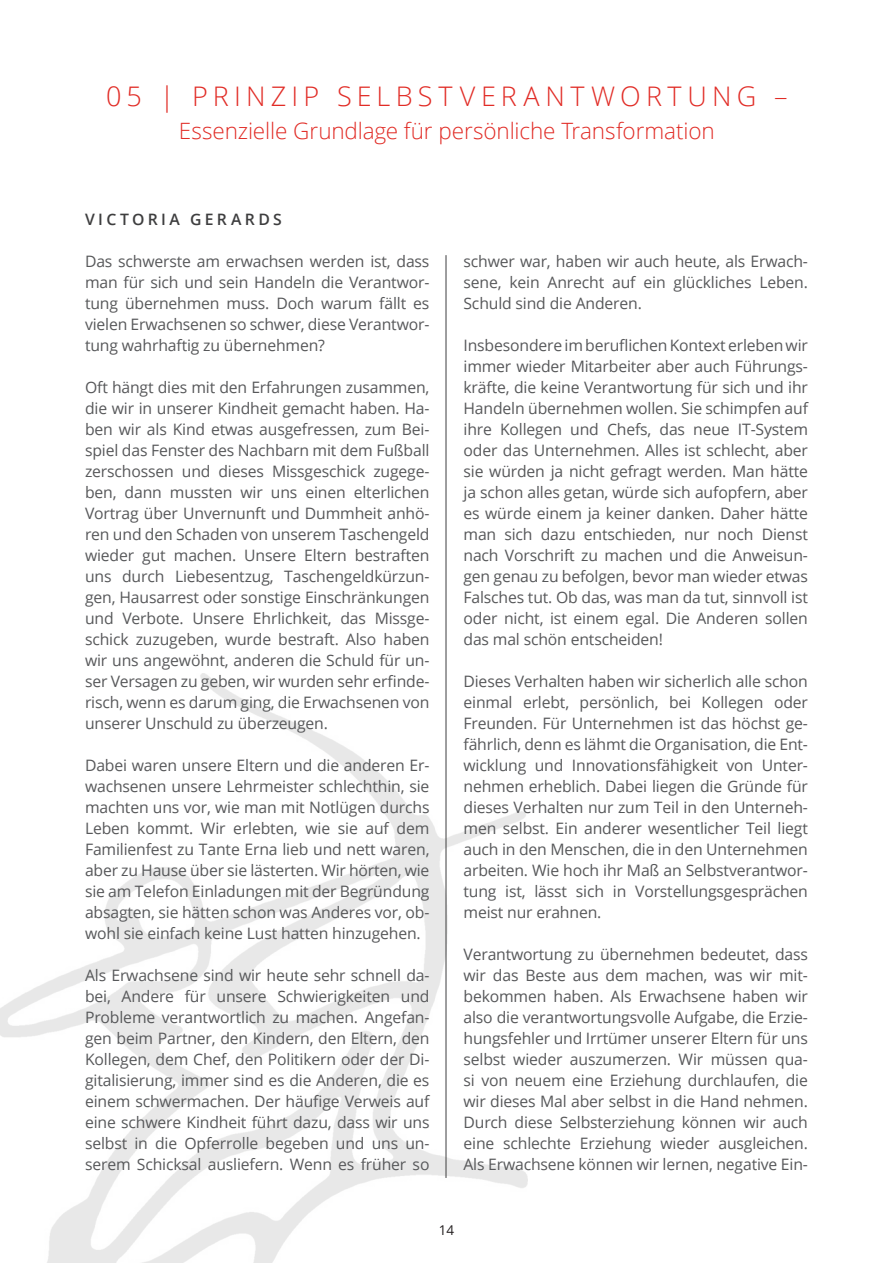
<style>
.page{position:relative;width:893px;height:1263px;background:#fff}
.page>*{position:absolute;margin:0;border:0;box-sizing:border-box;transform-origin:0 0}
.t1{font:300 27px "Open Sans";letter-spacing:.19em;color:#e12c26}
.t2{font:300 22.5px "Open Sans";letter-spacing:-.005em;color:#e12c26}
.t3{font:15.75px/21px "Open Sans";letter-spacing:-.01em;color:#57585a;text-align:justify}
.t4{font:600 15.75px "Open Sans";letter-spacing:.215em;color:#3e3e3f}
.t5{font:13.5px "Open Sans";color:#231f20}
</style>
<div class="page">
<img style="left:0;top:673px;width:528px;height:590px">
<hr style="left:446px;top:255px;width:1px;height:923px;background:#3e3e3f">
<p class="t1" style="left:106px;top:77px;width:683px">05 | PRINZIP SELBSTVERANTWORTUNG –</p>
<p class="t2" style="left:179px;top:115px;width:538px">Essenzielle Grundlage für persönliche Transformation</p>
<p class="t4" style="left:85px;top:208px;width:198px">VICTORIA GERARDS</p>
<p class="t3" style="left:85px;top:251px;width:346px">Das schwerste am erwachsen werden ist, dass man für sich und sein Handeln die Verantwor&shy;tung übernehmen muss. Doch warum fällt es vielen Erwachsenen so schwer, diese Verantwor&shy;tung wahrhaftig zu übernehmen?</p>
<p class="t3" style="left:85px;top:377px;width:346px">Oft hängt dies mit den Erfahrungen zusammen, die wir in unserer Kindheit gemacht haben. Ha&shy;ben wir als Kind etwas ausgefressen, zum Bei&shy;spiel das Fenster des Nachbarn mit dem Fußball zerschossen und dieses Missgeschick zugege&shy;ben, dann mussten wir uns einen elterlichen Vortrag über Unvernunft und Dummheit anhö&shy;ren und den Schaden von unserem Taschengeld wieder gut machen. Unsere Eltern bestraften uns durch Liebesentzug, Taschengeldkürzun&shy;gen, Hausarrest oder sonstige Einschränkungen und Verbote. Unsere Ehrlichkeit, das Missge&shy;schick zuzugeben, wurde bestraft. Also haben wir uns angewöhnt, anderen die Schuld für un&shy;ser Versagen zu geben, wir wurden sehr erfinde&shy;risch, wenn es darum ging, die Erwachsenen von unserer Unschuld zu überzeugen.</p>
<p class="t3" style="left:85px;top:755px;width:346px">Dabei waren unsere Eltern und die anderen Er&shy;wachsenen unsere Lehrmeister schlechthin, sie machten uns vor, wie man mit Notlügen durchs Leben kommt. Wir erlebten, wie sie auf dem Familienfest zu Tante Erna lieb und nett waren, aber zu Hause über sie lästerten. Wir hörten, wie sie am Telefon Einladungen mit der Begründung absagten, sie hätten schon was Anderes vor, ob&shy;wohl sie einfach keine Lust hatten hinzugehen.</p>
<p class="t3" style="left:85px;top:965px;width:346px">Als Erwachsene sind wir heute sehr schnell da&shy;bei, Andere für unsere Schwierigkeiten und Probleme verantwortlich zu machen. Angefan&shy;gen beim Partner, den Kindern, den Eltern, den Kollegen, dem Chef, den Politikern oder der Di&shy;gitalisierung, immer sind es die Anderen, die es einem schwermachen. Der häufige Verweis auf eine schwere Kindheit führt dazu, dass wir uns selbst in die Opferrolle begeben und uns un&shy;serem Schicksal ausliefern. Wenn es früher so</p>
<p class="t3" style="left:463px;top:251px;width:346px">schwer war, haben wir auch heute, als Erwach&shy;sene, kein Anrecht auf ein glückliches Leben.<br>Schuld sind die Anderen.</p>
<p class="t3" style="left:463px;top:335px;width:346px">Insbesondere im beruflichen Kontext erleben wir immer wieder Mitarbeiter aber auch Führungs&shy;kräfte, die keine Verantwortung für sich und ihr Handeln übernehmen wollen. Sie schimpfen auf ihre Kollegen und Chefs, das neue IT-System oder das Unternehmen. Alles ist schlecht, aber sie würden ja nicht gefragt werden. Man hätte ja schon alles getan, würde sich aufopfern, aber es würde einem ja keiner danken. Daher hätte man sich dazu entschieden, nur noch Dienst nach Vorschrift zu machen und die Anweisun&shy;gen genau zu befolgen, bevor man wieder etwas Falsches tut. Ob das, was man da tut, sinnvoll ist oder nicht, ist einem egal. Die Anderen sollen das mal schön entscheiden!</p>
<p class="t3" style="left:463px;top:671px;width:346px">Dieses Verhalten haben wir sicherlich alle schon einmal erlebt, persönlich, bei Kollegen oder Freunden. Für Unternehmen ist das höchst ge&shy;fährlich, denn es lähmt die Organisation, die Ent&shy;wicklung und Innovationsfähigkeit von Unter&shy;nehmen erheblich. Dabei liegen die Gründe für dieses Verhalten nur zum Teil in den Unterneh&shy;men selbst. Ein anderer wesentlicher Teil liegt auch in den Menschen, die in den Unternehmen arbeiten. Wie hoch ihr Maß an Selbstverantwor&shy;tung ist, lässt sich in Vorstellungsgesprächen meist nur erahnen.</p>
<p class="t3" style="left:463px;top:944px;width:346px">Verantwortung zu übernehmen bedeutet, dass wir das Beste aus dem machen, was wir mit&shy;bekommen haben. Als Erwachsene haben wir also die verantwortungsvolle Aufgabe, die Erzie&shy;hungsfehler und Irrtümer unserer Eltern für uns selbst wieder auszumerzen. Wir müssen qua&shy;si von neuem eine Erziehung durchlaufen, die wir dieses Mal aber selbst in die Hand nehmen.<br>Durch diese Selbsterziehung können wir auch eine schlechte Erziehung wieder ausgleichen.<br>Als Erwachsene können wir lernen, negative Ein-</p>
<p class="t5" style="left:439px;top:1221px;width:17px">14</p>
</div>
